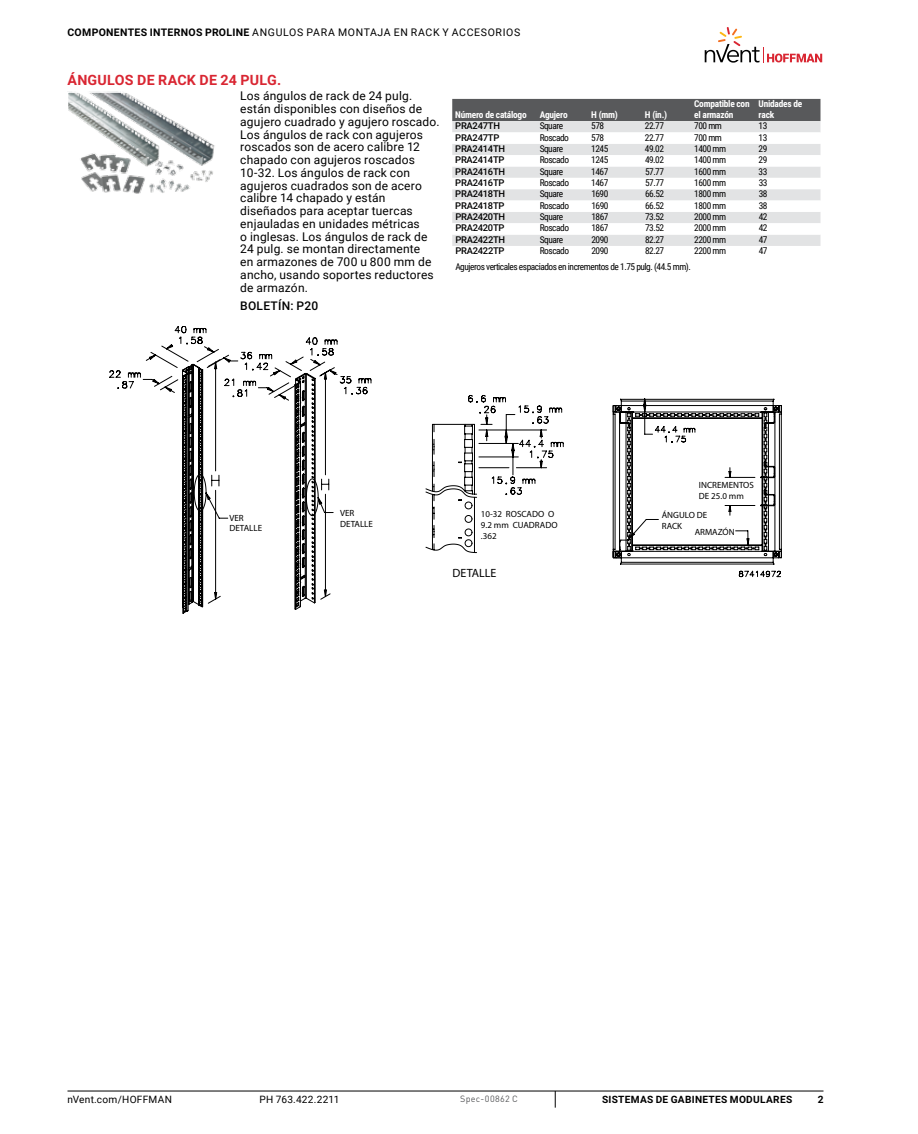
<style>
.page{position:relative;width:918px;height:1134px;background:#fff}
.page>*{position:absolute;margin:0;border:0;box-sizing:border-box;transform-origin:0 0}
.t1{font:700 14.25px "Roboto";letter-spacing:.015em;color:#d92632}
.t2{font:12px/12.8px "Roboto";letter-spacing:.015em;color:#000}
.t3{font:500 12px "Roboto";letter-spacing:.02em;color:#000}
.t4{font:12px "Myriad Pro";color:#000}
.t5{font:10.5px "Roboto";letter-spacing:.06em;color:#000}
.t6{font:700 10.5px "Roboto";letter-spacing:.025em;color:#000}
.t7{font:10.2px "Roboto";letter-spacing:.025em;color:#000}
.t8{font:700 10.2px "Roboto";letter-spacing:.03em;color:#000}
.t9{font:9.3px "Roboto Condensed";letter-spacing:-.05em;color:#000}
.t10{font:500 9.3px "Roboto";letter-spacing:-.025em;color:#000}
.t11{font:700 9.3px/10.8px "Roboto Condensed";letter-spacing:-.025em;color:#fff}
.t12{font:9px/10.8px "Myriad Pro";color:#000}
.t13{font:9px "DIN Pro";letter-spacing:.03em;color:#58595b}
</style>
<div class="page">
<hr style="left:68px;top:1091px;width:756px;height:1px;background:#000">
<svg style="left:555px;top:1091px;width:1px;height:17px"></svg>
<svg style="left:705px;top:27px;width:117px;height:36px"></svg>
<img style="left:71px;top:95px;width:142px;height:97px">
<div style="left:68px;top:92px;width:148px;height:103px;border:2px solid #fff"></div>
<div style="left:67px;top:92px;width:149px;height:103px;border:1px solid #fff"></div>
<div style="left:452px;top:99px;width:368px;height:22px;background:#58595b"></div>
<div style="left:452px;top:121px;width:368px;height:11px;background:#e2e3e4"></div>
<svg style="left:452px;top:144px;width:368px;height:102px;fill:#e2e3e4"></svg>
<svg style="left:536px;top:405px;width:28px;height:64px"></svg>
<svg style="left:368px;top:378px;width:168px;height:176px"></svg>
<svg style="left:109px;top:326px;width:259px;height:288px"></svg>
<svg style="left:613px;top:398px;width:169px;height:167px"></svg>
<p class="t6" style="left:68px;top:25px;width:146px">COMPONENTES INTERNOS PRO</p>
<p class="t6" style="left:227px;top:25px;width:13px">LINE</p>
<p class="t5" style="left:252px;top:25px;width:270px">Angulos para montaja en rack y accesorios</p>
<p class="t1" style="left:68px;top:70px;width:215px">ÁNGULOS DE RACK DE 24 PULG.</p>
<p class="t2" style="left:240px;top:89px;width:201px">Los ángulos de rack de 24 pulg. están disponibles con diseños de agujero cuadrado y agujero roscado.<br>Los ángulos de rack con agujeros roscados son de acero calibre 12 chapado con agujeros roscados<br>10-32. Los ángulos de rack con agujeros cuadrados son de acero calibre 14 chapado y están diseñados para aceptar tuercas enjauladas en unidades métricas<br>o inglesas. Los ángulos de rack de<br>24 pulg. se montan directamente<br>en armazones de 700 u 800 mm de ancho, usando soportes reductores de armazón.</p>
<p class="t3" style="left:240px;top:298px;width:80px">BOLETÍN: P20</p>
<p class="t11" style="left:455px;top:109px;width:73px">Número de catálogo</p>
<p class="t11" style="left:540px;top:109px;width:30px">Agujero</p>
<p class="t11" style="left:591px;top:109px;width:28px">H (mm)</p>
<p class="t11" style="left:645px;top:109px;width:24px">H (in.)</p>
<p class="t11" style="left:694px;top:98px;width:57px">Compatible con el armazón</p>
<p class="t11" style="left:759px;top:98px;width:45px">Unidades de rack</p>
<p class="t10" style="left:455px;top:119px;width:46px">PRA247TH</p>
<p class="t9" style="left:540px;top:119px;width:25px">Square</p>
<p class="t9" style="left:591px;top:119px;width:14px">578</p>
<p class="t9" style="left:645px;top:119px;width:21px">22.77</p>
<p class="t9" style="left:694px;top:119px;width:29px">700 mm</p>
<p class="t9" style="left:759px;top:119px;width:10px">13</p>
<p class="t10" style="left:455px;top:131px;width:46px">PRA247TP</p>
<p class="t9" style="left:540px;top:131px;width:31px">Roscado</p>
<p class="t9" style="left:591px;top:131px;width:14px">578</p>
<p class="t9" style="left:645px;top:131px;width:21px">22.77</p>
<p class="t9" style="left:694px;top:131px;width:29px">700 mm</p>
<p class="t9" style="left:759px;top:131px;width:10px">13</p>
<p class="t10" style="left:455px;top:142px;width:51px">PRA2414TH</p>
<p class="t9" style="left:540px;top:142px;width:25px">Square</p>
<p class="t9" style="left:591px;top:142px;width:19px">1245</p>
<p class="t9" style="left:645px;top:142px;width:21px">49.02</p>
<p class="t9" style="left:694px;top:142px;width:33px">1400 mm</p>
<p class="t9" style="left:759px;top:142px;width:10px">29</p>
<p class="t10" style="left:455px;top:153px;width:51px">PRA2414TP</p>
<p class="t9" style="left:540px;top:153px;width:31px">Roscado</p>
<p class="t9" style="left:591px;top:153px;width:19px">1245</p>
<p class="t9" style="left:645px;top:153px;width:21px">49.02</p>
<p class="t9" style="left:694px;top:153px;width:33px">1400 mm</p>
<p class="t9" style="left:759px;top:153px;width:10px">29</p>
<p class="t10" style="left:455px;top:165px;width:51px">PRA2416TH</p>
<p class="t9" style="left:540px;top:165px;width:25px">Square</p>
<p class="t9" style="left:591px;top:165px;width:19px">1467</p>
<p class="t9" style="left:645px;top:165px;width:21px">57.77</p>
<p class="t9" style="left:694px;top:165px;width:33px">1600 mm</p>
<p class="t9" style="left:759px;top:165px;width:10px">33</p>
<p class="t10" style="left:455px;top:176px;width:51px">PRA2416TP</p>
<p class="t9" style="left:540px;top:176px;width:31px">Roscado</p>
<p class="t9" style="left:591px;top:176px;width:19px">1467</p>
<p class="t9" style="left:645px;top:176px;width:21px">57.77</p>
<p class="t9" style="left:694px;top:176px;width:33px">1600 mm</p>
<p class="t9" style="left:759px;top:176px;width:10px">33</p>
<p class="t10" style="left:455px;top:187px;width:51px">PRA2418TH</p>
<p class="t9" style="left:540px;top:187px;width:25px">Square</p>
<p class="t9" style="left:591px;top:187px;width:19px">1690</p>
<p class="t9" style="left:645px;top:187px;width:21px">66.52</p>
<p class="t9" style="left:694px;top:187px;width:33px">1800 mm</p>
<p class="t9" style="left:759px;top:187px;width:10px">38</p>
<p class="t10" style="left:455px;top:199px;width:51px">PRA2418TP</p>
<p class="t9" style="left:540px;top:199px;width:31px">Roscado</p>
<p class="t9" style="left:591px;top:199px;width:19px">1690</p>
<p class="t9" style="left:645px;top:199px;width:21px">66.52</p>
<p class="t9" style="left:694px;top:199px;width:33px">1800 mm</p>
<p class="t9" style="left:759px;top:199px;width:10px">38</p>
<p class="t10" style="left:455px;top:210px;width:51px">PRA2420TH</p>
<p class="t9" style="left:540px;top:210px;width:25px">Square</p>
<p class="t9" style="left:591px;top:210px;width:19px">1867</p>
<p class="t9" style="left:645px;top:210px;width:21px">73.52</p>
<p class="t9" style="left:694px;top:210px;width:33px">2000 mm</p>
<p class="t9" style="left:759px;top:210px;width:10px">42</p>
<p class="t10" style="left:455px;top:222px;width:51px">PRA2420TP</p>
<p class="t9" style="left:540px;top:222px;width:31px">Roscado</p>
<p class="t9" style="left:591px;top:222px;width:19px">1867</p>
<p class="t9" style="left:645px;top:222px;width:21px">73.52</p>
<p class="t9" style="left:694px;top:222px;width:33px">2000 mm</p>
<p class="t9" style="left:759px;top:222px;width:10px">42</p>
<p class="t10" style="left:455px;top:233px;width:51px">PRA2422TH</p>
<p class="t9" style="left:540px;top:233px;width:25px">Square</p>
<p class="t9" style="left:591px;top:233px;width:19px">2090</p>
<p class="t9" style="left:645px;top:233px;width:21px">82.27</p>
<p class="t9" style="left:694px;top:233px;width:33px">2200 mm</p>
<p class="t9" style="left:759px;top:233px;width:10px">47</p>
<p class="t10" style="left:455px;top:244px;width:51px">PRA2422TP</p>
<p class="t9" style="left:540px;top:244px;width:31px">Roscado</p>
<p class="t9" style="left:591px;top:244px;width:19px">2090</p>
<p class="t9" style="left:645px;top:244px;width:21px">82.27</p>
<p class="t9" style="left:694px;top:244px;width:33px">2200 mm</p>
<p class="t9" style="left:759px;top:244px;width:10px">47</p>
<p class="t9" style="left:455px;top:260px;width:237px">Agujeros verticales espaciados en incrementos de 1.75 pulg. (44.5 mm).</p>
<p class="t12" style="left:699px;top:479px;width:56px">INCREMENTOS<br>DE 25.0 mm</p>
<p class="t12" style="left:229px;top:512px;width:34px">VER<br>DETALLE</p>
<p class="t12" style="left:340px;top:508px;width:34px">VER<br>DETALLE</p>
<p class="t12" style="left:481px;top:509px;width:78px">10-32 ROSCADO O<br>9.2 mm CUADRADO .362</p>
<p class="t4" style="left:453px;top:566px;width:45px">DETALLE</p>
<p class="t12" style="left:662px;top:510px;width:47px">ÁNGULO DE<br>RACK</p>
<p class="t12" style="left:695px;top:527px;width:41px">ARMAZÓN</p>
<p class="t7" style="left:67px;top:1092px;width:106px">nVent.com/HOFFMAN</p>
<p class="t7" style="left:260px;top:1092px;width:81px">PH 763.422.2211</p>
<p class="t13" style="left:460px;top:1092px;width:59px">Spec-00862 C</p>
<p class="t8" style="left:602px;top:1092px;width:191px">SISTEMAS DE GABINETES MODULARES</p>
<p class="t8" style="left:818px;top:1092px;width:7px">2</p>
</div>
